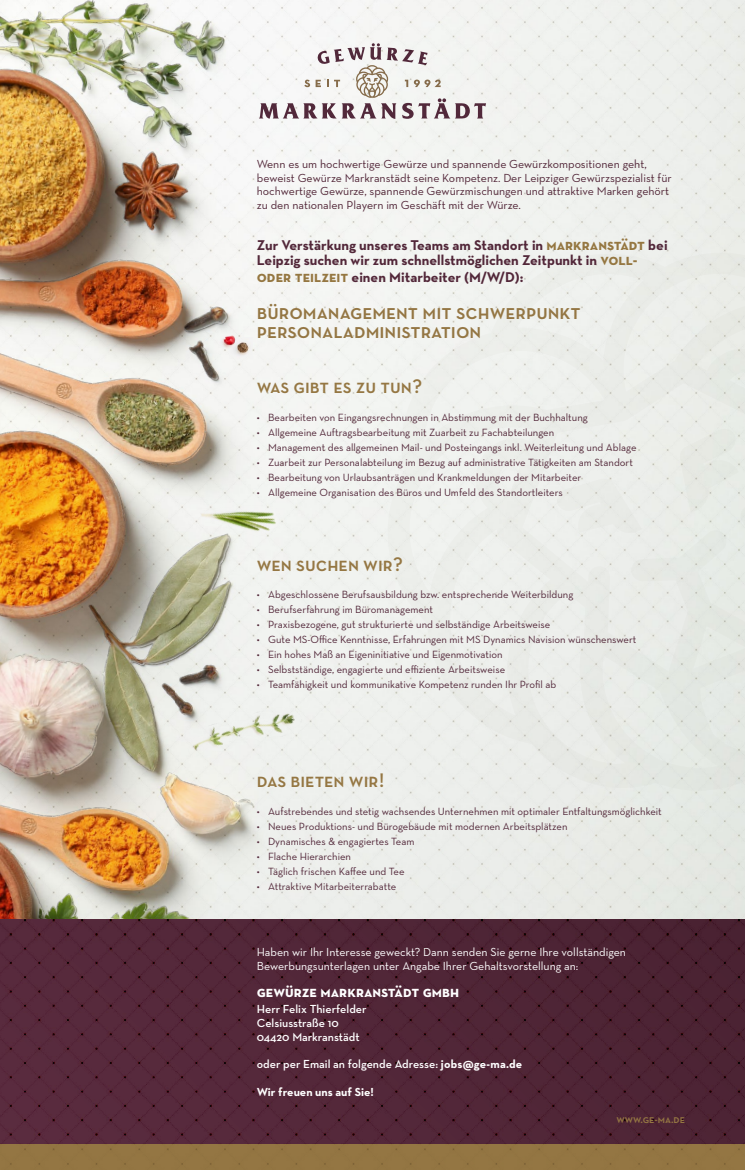
<style>
.page{position:relative;width:745px;height:1170px;background:#fff}
.page>*{position:absolute;margin:0;border:0;box-sizing:border-box;transform-origin:0 0}
.t1{font:21.25px/18.8px "Neutra Text Demi SC";color:#947643}
.t2{font:20px "Neutra Text Demi SC";color:#957743}
.t3{font:15.62px "Neutra Text Bold SC";color:#fff}
.t4{font:700 14.38px/15.6px "Neutra Text";color:#522739}
.t5{font:11.88px/13.8px "Neutra Text";color:#522739}
.t6{font:11.88px/13.8px "Neutra Text";color:#fff}
.t7{font:600 11.88px/13.8px "Neutra Text";color:#fff}
.t8{font:700 11.88px "Neutra Text";color:#fff}
.t9{font:11.25px "Neutra Text Demi SC";color:#957743}
.t10{font:10.62px "Neutra Text";color:#522739}
.s1{font-family:"Neutra Text Bold SC";font-weight:400;font-size:15.62px;color:#957741}
.s2{font-weight:700}
</style>
<div class="page">
<div style="left:0;top:919px;width:744px;height:241px;background:#512638"></div>
<div style="left:0;top:1144px;width:744px;height:25px;background:#947643"></div>
<img style="left:0;top:0;width:744px;height:943px">
<img style="left:229px;top:338px;width:23px;height:20px">
<img style="left:217px;top:327px;width:23px;height:26px">
<svg style="left:383px;top:250px;width:361px;height:543px;fill:#ebedea"></svg>
<div style="left:555px;top:478px;width:86px;height:57px;background:#eaece8"></div>
<div style="left:678px;top:427px;width:60px;height:85px;background:#e7e9e3"></div>
<img style="left:175px;top:669px;width:132px;height:125px">
<img style="left:191px;top:455px;width:95px;height:111px">
<p class="t5" style="left:257px;top:157px;width:416px">Wenn es um hochwertige Gewürze und spannende Gewürzkompositionen geht, beweist Gewürze Markranstädt seine Kompetenz. Der Leipziger Gewürzspezialist für hochwertige Gewürze, spannende Gewürzmischungen und attraktive Marken gehört zu den nationalen Playern im Geschäft mit der Würze.</p>
<h3 class="t4" style="left:257px;top:237px;width:412px">Zur Verstärkung unseres Teams am Standort in <span class="s1">markranstädt</span> bei<br>Leipzig suchen wir zum schnellstmöglichen Zeitpunkt in <span class="s1">voll&shy;oder teilzeit</span> einen Mitarbeiter (M/W/D):</h3>
<h1 class="t1" style="left:257px;top:302px;width:325px">büromanagement mit schwerpunkt personaladministration</h1>
<h2 class="t2" style="left:257px;top:374px;width:167px">was gibt es zu tun?</h2>
<p class="t10" style="left:257px;top:410px;width:332px">• Bearbeiten von Eingangsrechnungen in Abstimmung mit der Buchhaltung</p>
<p class="t10" style="left:257px;top:425px;width:299px">• Allgemeine Auftragsbearbeitung mit Zuarbeit zu Fachabteilungen</p>
<p class="t10" style="left:257px;top:440px;width:381px">• Management des allgemeinen Mail- und Posteingangs inkl. Weiterleitung und Ablage</p>
<p class="t10" style="left:257px;top:455px;width:377px">• Zuarbeit zur Personalabteilung im Bezug auf administrative Tätigkeiten am Standort</p>
<p class="t10" style="left:257px;top:470px;width:326px">• Bearbeitung von Urlaubsanträgen und Krankmeldungen der Mitarbeiter</p>
<p class="t10" style="left:257px;top:485px;width:307px">• Allgemeine Organisation des Büros und Umfeld des Standortleiters</p>
<h2 class="t2" style="left:257px;top:551px;width:147px">wen suchen wir?</h2>
<p class="t10" style="left:257px;top:588px;width:318px">• Abgeschlossene Berufsausbildung bzw. entsprechende Weiterbildung</p>
<p class="t10" style="left:257px;top:603px;width:178px">• Berufserfahrung im Büromanagement</p>
<p class="t10" style="left:257px;top:618px;width:295px">• Praxisbezogene, gut strukturierte und selbständige Arbeitsweise</p>
<p class="t10" style="left:257px;top:633px;width:381px">• Gute MS-Office Kenntnisse, Erfahrungen mit MS Dynamics Navision wünschenswert</p>
<p class="t10" style="left:257px;top:648px;width:247px">• Ein hohes Maß an Eigeninitiative und Eigenmotivation</p>
<p class="t10" style="left:257px;top:663px;width:250px">• Selbstständige, engagierte und effiziente Arbeitsweise</p>
<p class="t10" style="left:257px;top:678px;width:301px">• Teamfähigkeit und kommunikative Kompetenz runden Ihr Profil ab</p>
<h2 class="t2" style="left:257px;top:767px;width:129px">das bieten wir!</h2>
<p class="t10" style="left:257px;top:804px;width:406px">• Aufstrebendes und stetig wachsendes Unternehmen mit optimaler Entfaltungsmöglichkeit</p>
<p class="t10" style="left:257px;top:819px;width:312px">• Neues Produktions- und Bürogebäude mit modernen Arbeitsplätzen</p>
<p class="t10" style="left:257px;top:834px;width:159px">• Dynamisches &amp; engagiertes Team</p>
<p class="t10" style="left:257px;top:849px;width:96px">• Flache Hierarchien</p>
<p class="t10" style="left:257px;top:864px;width:149px">• Täglich frischen Kaffee und Tee</p>
<p class="t10" style="left:257px;top:879px;width:141px">• Attraktive Mitarbeiterrabatte</p>
<p class="t6" style="left:257px;top:944px;width:370px">Haben wir Ihr Interesse geweckt? Dann senden Sie gerne Ihre vollständigen<br>Bewerbungsunterlagen unter Angabe Ihrer Gehaltsvorstellung an:</p>
<h3 class="t3" style="left:257px;top:981px;width:204px">gewürze markranstädt gmbh</h3>
<p class="t7" style="left:257px;top:1002px;width:111px">Herr Felix Thierfelder<br>Celsiusstraße 10<br>04420 Markranstädt</p>
<p class="t7" style="left:257px;top:1057px;width:266px">oder per Email an folgende Adresse: <span class="s2">jobs@ge-ma.de</span></p>
<p class="t8" style="left:257px;top:1084px;width:118px">Wir freuen uns auf Sie!</p>
<p class="t9" style="left:616px;top:1112px;width:70px">www.ge-ma.de</p>
</div>
